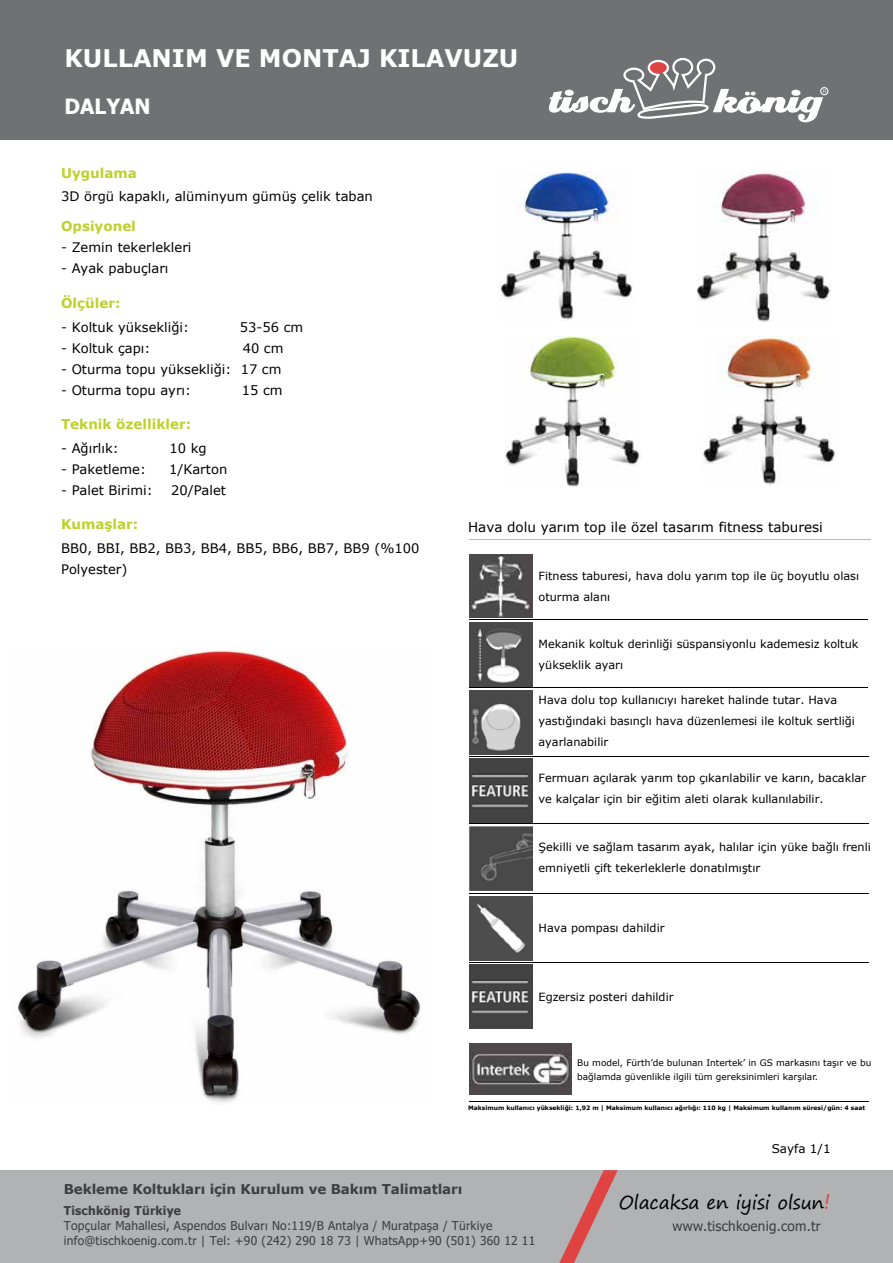
<style>
.page{position:relative;width:893px;height:1263px;background:#fff}
.page>*{position:absolute;margin:0;border:0;box-sizing:border-box;transform-origin:0 0}
.t1{font:700 24.3px "Verdana";color:#fff}
.t2{font:700 21px "Tahoma";color:#fff}
.t3{font:18.75px "Segoe Print";letter-spacing:-.01em;color:#000}
.t4{font:13.65px "Tahoma";letter-spacing:.02em;color:#3e3d40}
.t5{font:700 13.5px "Verdana";color:#bdd12a}
.t6{font:700 13.5px "Verdana";letter-spacing:-.01em;color:#3e3d40}
.t7{font:13.5px "Verdana";color:#000}
.t8{font:13.05px/21px "Verdana";color:#000}
.t9{font:12.15px/15px "Tahoma";letter-spacing:.02em;color:#3e3d40}
.t10{font:700 12.15px "Tahoma";letter-spacing:.02em;color:#3e3d40}
.t11{font:12px "Verdana";color:#000}
.t12{font:11.25px/21px "Verdana";color:#000}
.t13{font:9px/13.5px "Verdana";color:#000}
.t14{font:700 6px "Verdana";color:#000}
.s1{font-family:"Myriad Pro"}
.s2{font-size:21px;color:#df4443}
</style>
<div class="page">
<div style="left:0;top:0;width:893px;height:140px;background:#707172"></div>
<div style="left:820px;top:87px;width:8px;height:8px;border:1px solid #fff;border-radius:50%"></div>
<svg style="left:549px;top:58px;width:277px;height:64px"></svg>
<div style="left:0;top:1171px;width:893px;height:92px;background:#b1b2b4"></div>
<svg style="left:559px;top:1170px;width:59px;height:93px"></svg>
<img style="left:469px;top:1044px;width:102px;height:51px">
<hr style="left:469px;top:756px;width:399px;height:1px;background:#000">
<hr style="left:469px;top:687px;width:398px;height:1px;background:#000">
<hr style="left:469px;top:619px;width:398px;height:1px;background:#000">
<hr style="left:469px;top:893px;width:399px;height:1px;background:#000">
<hr style="left:469px;top:823px;width:399px;height:1px;background:#000">
<hr style="left:469px;top:962px;width:399px;height:1px;background:#000">
<hr style="left:469px;top:1101px;width:399px;height:1px;background:#000">
<hr style="left:469px;top:539px;width:401px;height:1px;background:#bdd12a">
<img style="left:18px;top:648px;width:403px;height:455px">
<img style="left:703px;top:337px;width:133px;height:149px">
<img style="left:498px;top:171px;width:134px;height:149px">
<img style="left:504px;top:337px;width:136px;height:149px">
<img style="left:697px;top:171px;width:134px;height:150px">
<img style="left:469px;top:554px;width:64px;height:64px">
<img style="left:469px;top:622px;width:64px;height:64px">
<img style="left:469px;top:690px;width:64px;height:64px">
<img style="left:469px;top:758px;width:64px;height:64px">
<img style="left:469px;top:826px;width:64px;height:64px">
<img style="left:469px;top:897px;width:63px;height:63px">
<img style="left:469px;top:964px;width:64px;height:64px">
<h1 class="t1" style="left:64px;top:41px;width:455px">KULLANIM VE MONTAJ KILAVUZU</h1>
<h2 class="t2" style="left:64px;top:91px;width:88px">DALYAN</h2>
<p class="t5" style="left:61px;top:163px;width:77px">Uygulama</p>
<p class="t8" style="left:61px;top:185px;width:313px">3D örgü kapaklı, alüminyum gümüş çelik taban</p>
<p class="t5" style="left:61px;top:216px;width:76px">Opsiyonel</p>
<p class="t8" style="left:61px;top:237px;width:132px">- Zemin tekerlekleri</p>
<p class="t8" style="left:61px;top:258px;width:109px">- Ayak pabuçları</p>
<p class="t5" style="left:61px;top:293px;width:61px">Ölçüler:</p>
<p class="t8" style="left:61px;top:317px;width:130px">- Koltuk yüksekliği:</p>
<p class="t8" style="left:240px;top:317px;width:65px">53-56 cm</p>
<p class="t8" style="left:61px;top:338px;width:91px">- Koltuk çapı:</p>
<p class="t8" style="left:243px;top:338px;width:42px">40 cm</p>
<p class="t8" style="left:61px;top:359px;width:222px">- Oturma topu yüksekliği: 17 cm</p>
<p class="t8" style="left:61px;top:380px;width:132px">- Oturma topu ayrı:</p>
<p class="t8" style="left:242px;top:380px;width:42px">15 cm</p>
<p class="t5" style="left:61px;top:414px;width:132px">Teknik özellikler:</p>
<p class="t8" style="left:61px;top:438px;width:59px">- Ağırlık:</p>
<p class="t8" style="left:170px;top:438px;width:39px">10 kg</p>
<p class="t8" style="left:61px;top:459px;width:86px">- Paketleme:</p>
<p class="t8" style="left:169px;top:459px;width:60px">1/Karton</p>
<p class="t8" style="left:61px;top:480px;width:93px">- Palet Birimi:</p>
<p class="t8" style="left:171px;top:480px;width:56px">20/Palet</p>
<p class="t5" style="left:61px;top:514px;width:79px">Kumaşlar:</p>
<p class="t8" style="left:61px;top:538px;width:360px">BB0, BBI, BB2, BB3, BB4, BB5, BB6, BB7, BB9 (%100<br>Polyester)</p>
<p class="t7" style="left:468px;top:517px;width:356px">Hava dolu yarım top ile özel tasarım fitness taburesi</p>
<p class="t12" style="left:539px;top:565px;width:322px">Fitness taburesi, hava dolu yarım top ile üç boyutlu olası oturma alanı</p>
<p class="t12" style="left:539px;top:633px;width:321px">Mekanik koltuk derinliği süspansiyonlu kademesiz koltuk yükseklik ayarı</p>
<p class="t12" style="left:539px;top:689px;width:318px">Hava dolu top kullanıcıyı hareket halinde tutar. Hava yastığındaki basınçlı hava düzenlemesi ile koltuk sertliği ayarlanabilir</p>
<p class="t12" style="left:539px;top:767px;width:329px">Fermuarı açılarak yarım top çıkarılabilir ve karın, bacaklar ve kalçalar için bir eğitim aleti olarak kullanılabilir.</p>
<p class="t12" style="left:539px;top:836px;width:334px">Şekilli ve sağlam tasarım ayak, halılar için yüke bağlı <span class="s1">f</span>renli emniyetli çift tekerleklerle donatılmıştır</p>
<p class="t12" style="left:539px;top:917px;width:127px">Hava pompası dahildir</p>
<p class="t12" style="left:539px;top:986px;width:136px">Egzersiz posteri dahildir</p>
<p class="t13" style="left:577px;top:1056px;width:296px">Bu model, Fürth’de bulunan Intertek’ in GS markasını taşır ve bu bağlamda güvenlikle ilgili tüm gereksinimleri karşılar.</p>
<p class="t14" style="left:468px;top:1104px;width:399px">Maksimum kullanıcı yüksekliği: 1,92 m | Maksimum kullanıcı ağırlığı: 110 kg | Maksimum kullanım süresi/gün: 4 saat</p>
<p class="t11" style="left:772px;top:1140px;width:60px">Sayfa 1/1</p>
<p class="t6" style="left:64px;top:1179px;width:400px">Bekleme Koltukları için Kurulum ve Bakım Talimatları</p>
<h3 class="t3" style="left:619px;top:1186px;width:213px">Olacaksa en iyisi olsun<span class="s2">!</span></h3>
<p class="t10" style="left:64px;top:1202px;width:119px">Tischkönig Türkiye</p>
<p class="t9" style="left:64px;top:1218px;width:473px">Topçular Mahallesi, Aspendos Bulvarı No:119/B Antalya / Muratpaşa / Türkiye info@tischkoenig.com.tr | Tel: +90 (242) 290 18 73 | WhatsApp+90 (501) 360 12 11</p>
<p class="t4" style="left:673px;top:1217px;width:150px">www.tischkoenig.com.tr</p>
</div>
